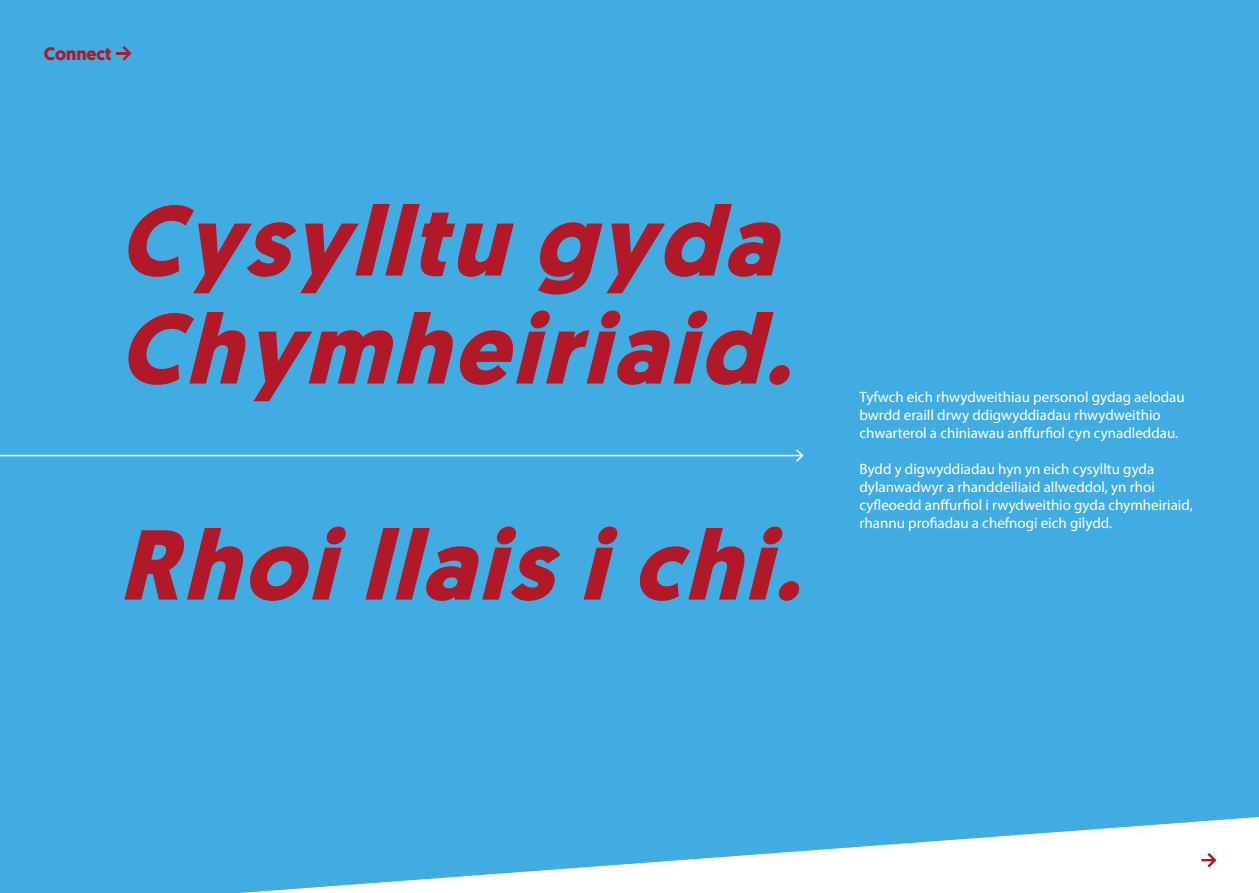
<style>
.page{position:relative;width:1259px;height:893px;background:#41ace2}
.page>*{position:absolute;margin:0;border:0;box-sizing:border-box;transform-origin:0 0}
.t1{font:italic 700 99px/108px "Geomanist";color:#b11828}
.t2{font:700 18px "Geomanist";color:#b11828}
.t3{font:15px/18px "Myriad Pro";color:#fff}
</style>
<div class="page">
<hr style="left:0;top:455px;width:802px;height:1px;background:#fff">
<svg style="left:794px;top:448px;width:10px;height:15px"></svg>
<svg style="left:1201px;top:853px;width:15px;height:14px"></svg>
<svg style="left:123px;top:46px;width:9px;height:15px"></svg>
<hr style="left:116px;top:52px;width:14px;height:3px;background:#b11828">
<p class="t2" style="left:44px;top:41px;width:69px">Connect</p>
<h1 class="t1" style="left:118px;top:187px;width:706px">Cysylltu gyda<br>Chymheiriaid.</h1>
<h1 class="t1" style="left:118px;top:511px;width:716px">Rhoillaisichi.</h1>
<p class="t3" style="left:859px;top:387px;width:327px">Tyfwch eich rhwydweithiau personol gydag aelodau bwrdd eraill drwy ddigwyddiadau rhwydweithio chwarterol a chiniawau anffurfiol cyn cynadleddau.</p>
<p class="t3" style="left:859px;top:459px;width:335px">Bydd y digwyddiadau hyn yn eich cysylltu gyda dylanwadwyr a rhanddeiliaid allweddol, yn rhoi cyfleoedd anffurfiol i rwydweithio gyda chymheiriaid, rhannu profiadau a chefnogi eich gilydd.</p>
</div>
